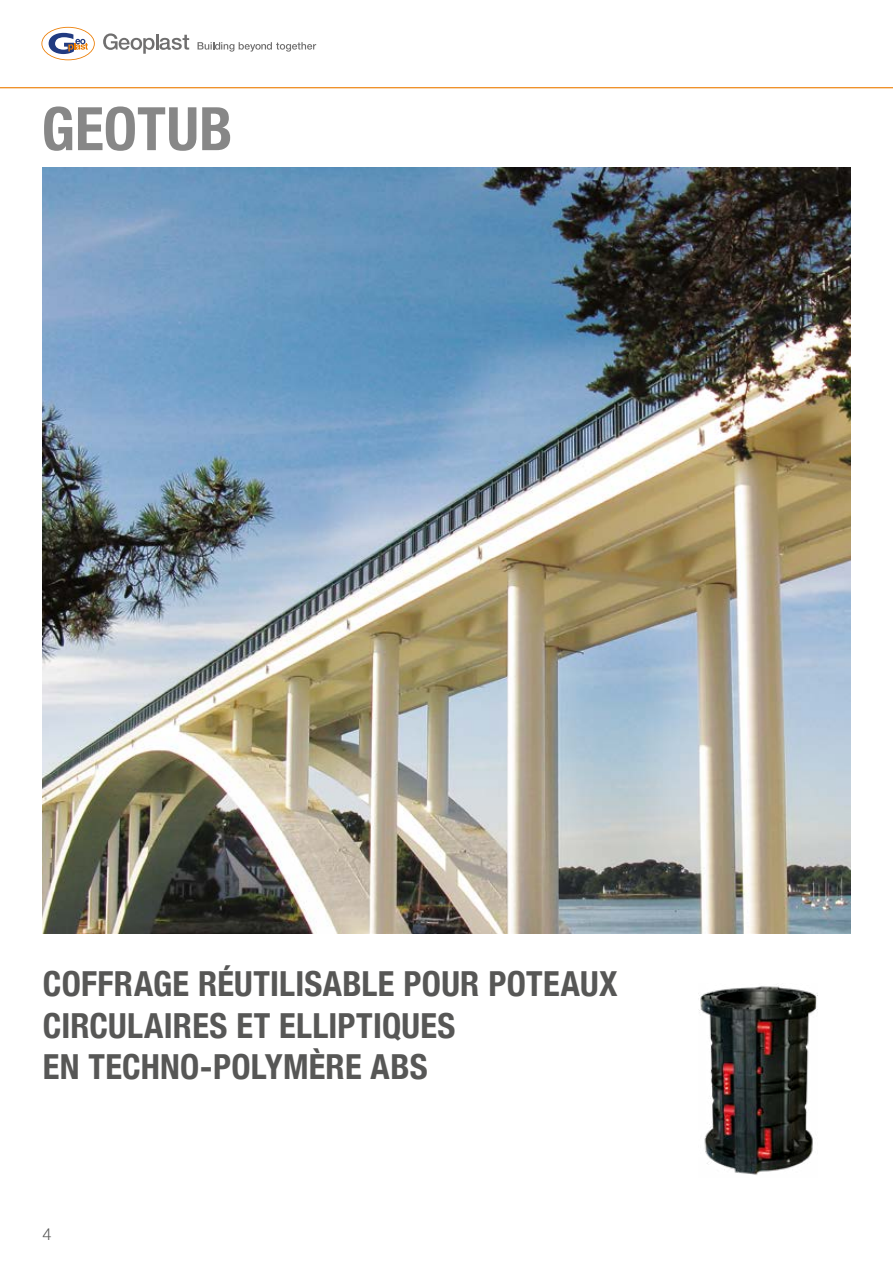
<style>
.page{position:relative;width:893px;height:1263px;background:#fff}
.page>*{position:absolute;margin:0;border:0;box-sizing:border-box;transform-origin:0 0}
.t1{font:700 condensed 60px "Helvetica Neue";color:#878787}
.t2{font:700 condensed 34.5px/41.4px "Helvetica Neue";letter-spacing:.01em;color:#575756}
.t3{font:300 16.5px "Helvetica Neue";color:#575756}
</style>
<div class="page">
<img style="left:43px;top:168px;width:807px;height:765px">
<img style="left:698px;top:984px;width:119px;height:191px">
<hr style="left:0;top:87px;width:893px;height:1px;background:#ec7c01">
<svg style="left:41px;top:27px;width:54px;height:33px"></svg>
<svg style="left:103px;top:33px;width:86px;height:21px"></svg>
<svg style="left:198px;top:42px;width:118px;height:10px"></svg>
<h1 class="t1" style="left:41px;top:79px;width:193px">GEOTUB</h1>
<p class="t2" style="left:43px;top:961px;width:576px">COFFRAGE RÉUTILISABLE POUR POTEAUX<br>CIRCULAIRES ET ELLIPTIQUES<br>EN TECHNO-POLYMÈRE ABS</p>
<p class="t3" style="left:43px;top:1220px;width:11px">4</p>
</div>
